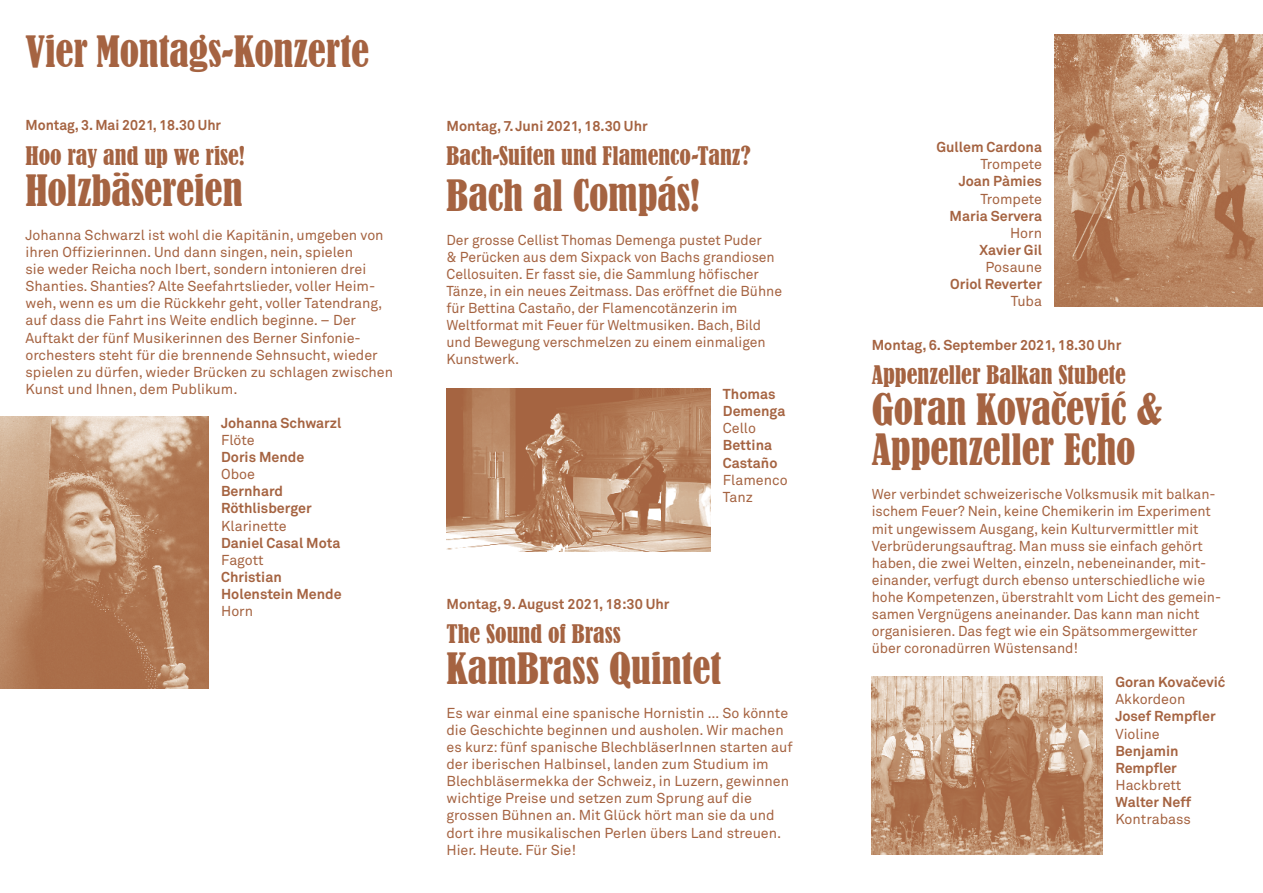
<style>
.page{position:relative;width:1263px;height:893px;background:#fff}
.page>*{position:absolute;margin:0;border:0;box-sizing:border-box;transform-origin:0 0}
.t1{font:condensed 40.5px/40.5px "Bernard";letter-spacing:-.005em;color:#a56341}
.t2{font:condensed 24px "Bernard";color:#a56341}
.t3{font:14.25px/17.1px "Akkurat Std";color:#a56341}
.t4{font:700 14.25px/17.1px "Akkurat Std";color:#a56341}
</style>
<div class="page">
<img style="left:446px;top:388px;width:264px;height:164px">
<img style="left:0;top:417px;width:208px;height:272px">
<img style="left:1054px;top:34px;width:209px;height:272px">
<img style="left:872px;top:676px;width:230px;height:179px">
<svg style="left:1053px;top:391px;width:14px;height:5px"></svg>
<svg style="left:1117px;top:391px;width:8px;height:5px"></svg>
<h1 class="t1" style="left:26px;top:31px;width:345px">Vier Montags-Konzerte</h1>
<p class="t4" style="left:26px;top:117px;width:197px">Montag, 3. Mai 2021, 18.30 Uhr</p>
<h2 class="t2" style="left:26px;top:141px;width:221px">Hoo ray and up we rise!</h2>
<h1 class="t1" style="left:26px;top:171px;width:218px">Holzbäsereien</h1>
<p class="t3" style="left:26px;top:227px;width:369px">Johanna Schwarzl ist wohl die Kapitänin, umgeben von ihren Offizierinnen. Und dann singen, nein, spielen<br>sie weder Reicha noch Ibert, sondern intonieren drei Shanties. Shanties? Alte Seefahrtslieder, voller Heim&shy;weh, wenn es um die Rückkehr geht, voller Tatendrang, auf dass die Fahrt ins Weite endlich beginne. – Der Auftakt der fünf Musikerinnen des Berner Sinfonie&shy;orchesters steht für die brennende Sehnsucht, wieder spielen zu dürfen, wieder Brücken zu schlagen zwischen Kunst und Ihnen, dem Publikum.</p>
<p class="t4" style="left:221px;top:414px;width:122px">Johanna Schwarzl</p>
<p class="t3" style="left:221px;top:432px;width:35px">Flöte</p>
<p class="t4" style="left:221px;top:449px;width:85px">Doris Mende</p>
<p class="t3" style="left:221px;top:466px;width:35px">Oboe</p>
<p class="t4" style="left:221px;top:483px;width:92px">Bernhard<br>Röthlisberger</p>
<p class="t3" style="left:221px;top:517px;width:67px">Klarinette</p>
<p class="t4" style="left:221px;top:534px;width:121px">Daniel Casal Mota</p>
<p class="t3" style="left:221px;top:552px;width:44px">Fagott</p>
<p class="t4" style="left:221px;top:568px;width:122px">Christian<br>Holenstein Mende</p>
<p class="t3" style="left:221px;top:603px;width:34px">Horn</p>
<p class="t4" style="left:446px;top:118px;width:203px">Montag, 7. Juni 2021, 18.30 Uhr</p>
<h2 class="t2" style="left:446px;top:142px;width:306px">Bach-Suiten und Flamenco-Tanz?</h2>
<h1 class="t1" style="left:446px;top:175px;width:255px">Bach al Compás!</h1>
<p class="t3" style="left:446px;top:232px;width:337px">Der grosse Cellist Thomas Demenga pustet Puder<br>&amp; Perücken aus dem Sixpack von Bachs grandiosen Cellosuiten. Er fasst sie, die Sammlung höfischer Tänze, in ein neues Zeitmass. Das eröffnet die Bühne für Bettina Castaño, der Flamencotänzerin im Weltformat mit Feuer für Weltmusiken. Bach, Bild und Bewegung verschmelzen zu einem einmaligen Kunstwerk.</p>
<p class="t4" style="left:723px;top:386px;width:64px">Thomas<br>Demenga</p>
<p class="t3" style="left:723px;top:420px;width:35px">Cello</p>
<p class="t4" style="left:723px;top:437px;width:56px">Bettina<br>Castaño</p>
<p class="t3" style="left:723px;top:472px;width:66px">Flamenco<br>Tanz</p>
<p class="t4" style="left:446px;top:595px;width:225px">Montag, 9. August 2021, 18:30 Uhr</p>
<h2 class="t2" style="left:446px;top:620px;width:176px">The Sound of Brass</h2>
<h1 class="t1" style="left:446px;top:648px;width:276px">KamBrass Quintet</h1>
<p class="t3" style="left:446px;top:705px;width:348px">Es war einmal eine spanische Hornistin … So könnte die Geschichte beginnen und ausholen. Wir machen es kurz: fünf spanische BlechbläserInnen starten auf der iberischen Halbinsel, landen zum Studium im Blechbläsermekka der Schweiz, in Luzern, gewinnen wichtige Preise und setzen zum Sprung auf die grossen Bühnen an. Mit Glück hört man sie da und dort ihre musikalischen Perlen übers Land streuen.<br>Hier. Heute. Für Sie!</p>
<p class="t4" style="left:936px;top:139px;width:107px">Gullem Cardona</p>
<p class="t3" style="left:980px;top:156px;width:63px">Trompete</p>
<p class="t4" style="left:959px;top:173px;width:85px">Joan Pàmies</p>
<p class="t3" style="left:980px;top:190px;width:63px">Trompete</p>
<p class="t4" style="left:949px;top:207px;width:94px">Maria Servera</p>
<p class="t3" style="left:1010px;top:225px;width:34px">Horn</p>
<p class="t4" style="left:980px;top:241px;width:64px">Xavier Gil</p>
<p class="t3" style="left:985px;top:259px;width:58px">Posaune</p>
<p class="t4" style="left:950px;top:276px;width:93px">Oriol Reverter</p>
<p class="t3" style="left:1011px;top:293px;width:33px">Tuba</p>
<p class="t4" style="left:872px;top:336px;width:251px">Montag, 6. September 2021, 18.30 Uhr</p>
<h2 class="t2" style="left:872px;top:361px;width:256px">Appenzeller Balkan Stubete</h2>
<h1 class="t1" style="left:872px;top:389px;width:292px">Goran Kovacevic &amp;<br>Appenzeller Echo</h1>
<p class="t3" style="left:872px;top:486px;width:351px">Wer verbindet schweizerische Volksmusik mit balkan&shy;ischem Feuer? Nein, keine Chemikerin im Experiment mit ungewissem Ausgang, kein Kulturvermittler mit Verbrüderungsauftrag. Man muss sie einfach gehört haben, die zwei Welten, einzeln, nebeneinander, mit&shy;einander, verfugt durch ebenso unterschiedliche wie hohe Kompetenzen, überstrahlt vom Licht des gemein&shy;samen Vergnügens aneinander. Das kann man nicht organisieren. Das fegt wie ein Spätsommergewitter über coronadürren Wüstensand!</p>
<p class="t4" style="left:1115px;top:674px;width:111px">Goran Kovacevic</p>
<p class="t3" style="left:1115px;top:691px;width:72px">Akkordeon</p>
<p class="t4" style="left:1115px;top:708px;width:102px">Josef Rempfler</p>
<p class="t3" style="left:1115px;top:725px;width:46px">Violine</p>
<p class="t4" style="left:1115px;top:742px;width:65px">Benjamin<br>Rempfler</p>
<p class="t3" style="left:1115px;top:777px;width:68px">Hackbrett</p>
<p class="t4" style="left:1115px;top:793px;width:77px">Walter Neff</p>
<p class="t3" style="left:1115px;top:811px;width:77px">Kontrabass</p>
</div>
